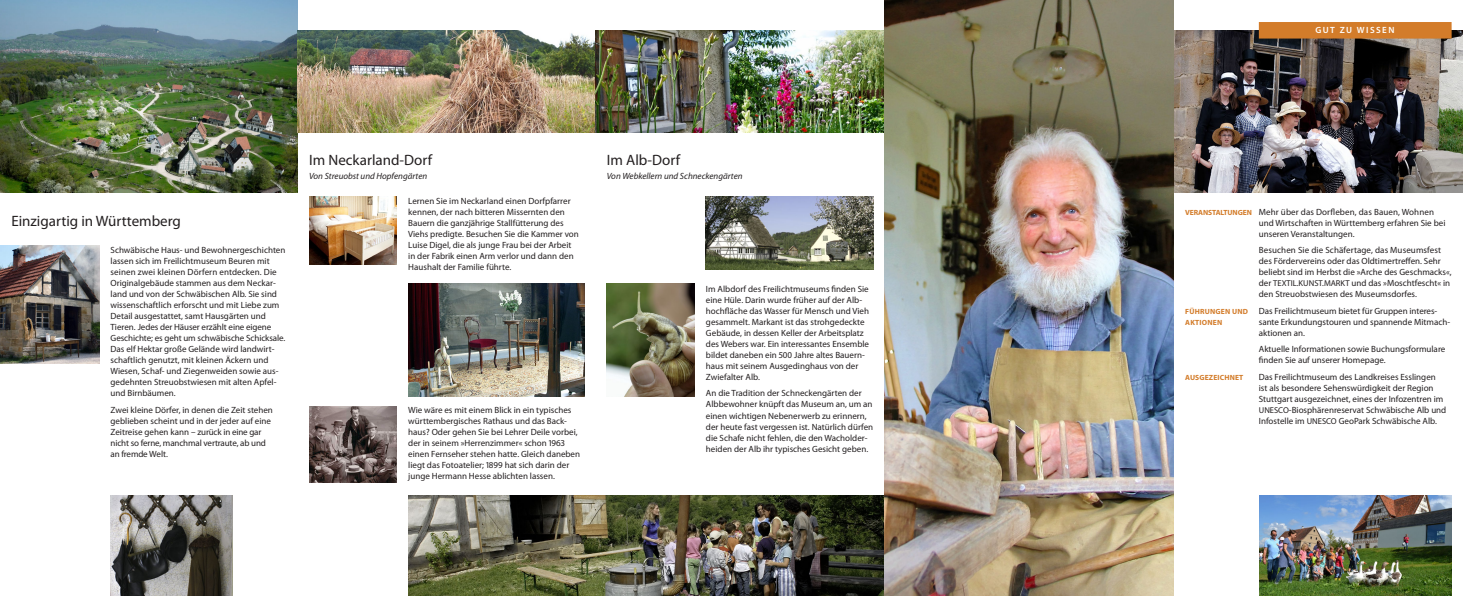
<style>
.page{position:relative;width:1463px;height:596px;background:#fff}
.page>*{position:absolute;margin:0;border:0;box-sizing:border-box;transform-origin:0 0}
.t1{font:15px "Myriad Pro";color:#231f20}
.lauftext{font:9px/11px "Myriad Pro";color:#231f20}
.h3_subline{font:italic 9px "Myriad Pro";color:#231f20}
.monatsheader_links{font:600 9px "Myriad Pro";letter-spacing:.16em;color:#fff}
.label_intro{font:700 7.5px/11px "Myriad Pro";letter-spacing:.02em;color:#d37c2a}
.label_intro-2{font:700 7.5px "Myriad Pro";letter-spacing:-.01em;color:#d37c2a}
.s1{font-size:8.5px}
</style>
<div class="page">
<img style="left:1174px;top:31px;width:289px;height:162px">
<img style="left:0;top:0;width:298px;height:193px">
<img style="left:0;top:246px;width:99px;height:117px">
<img style="left:309px;top:196px;width:88px;height:68px">
<img style="left:298px;top:31px;width:586px;height:101px">
<img style="left:408px;top:283px;width:176px;height:113px">
<img style="left:706px;top:196px;width:167px;height:74px">
<img style="left:607px;top:283px;width:87px;height:113px">
<img style="left:309px;top:406px;width:88px;height:76px">
<img style="left:111px;top:495px;width:121px;height:100px">
<img style="left:1259px;top:495px;width:193px;height:100px">
<img style="left:408px;top:495px;width:476px;height:100px">
<img style="left:884px;top:0;width:290px;height:595px">
<div style="left:1259px;top:22px;width:192px;height:17px;background:#d37c2a"></div>
<p class="t1" style="left:11px;top:212px;width:171px">Einzigartig in Württemberg</p>
<p class="lauftext" style="left:111px;top:245px;width:176px">Schwäbische Haus- und Bewohnergeschichten lassen sich im Freilichtmuseum Beuren mit seinen zwei kleinen Dörfern entdecken. Die Originalgebäude stammen aus dem Neckar&shy;land und von der Schwäbischen Alb. Sie sind wissenschaftlich erforscht und mit Liebe zum Detail ausgestattet, samt Hausgärten und Tieren. Jedes der Häuser erzählt eine eigene Geschichte; es geht um schwäbische Schicksale.</p>
<p class="lauftext" style="left:111px;top:344px;width:169px">Das elf Hektar große Gelände wird landwirt&shy;schaftlich genutzt, mit kleinen Äckern und Wiesen, Schaf- und Ziegenweiden sowie aus&shy;gedehnten Streuobstwiesen mit alten Apfel&shy;und Birnbäumen.</p>
<p class="lauftext" style="left:111px;top:404px;width:164px">Zwei kleine Dörfer, in denen die Zeit stehen geblieben scheint und in der jeder auf eine Zeitreise gehen kann – zurück in eine gar nicht so ferne, manchmal vertraute, ab und an fremde Welt.</p>
<p class="t1" style="left:309px;top:152px;width:125px">Im Neckarland-Dorf</p>
<p class="h3_subline" style="left:309px;top:171px;width:120px">Von Streuobst und Hopfengärten</p>
<p class="lauftext" style="left:408px;top:195px;width:172px">Lernen Sie im Neckarland einen Dorfpfarrer kennen, der nach bitteren Missernten den Bauern die ganzjährige Stallfütterung des Viehs predigte. Besuchen Sie die Kammer von Luise Digel, die als junge Frau bei der Arbeit in der Fabrik einen Arm verlor und dann den Haushalt der Familie führte.</p>
<p class="lauftext" style="left:408px;top:404px;width:173px">Wie wäre es mit einem Blick in ein typisches württembergisches Rathaus und das Back&shy;haus? Oder gehen Sie bei Lehrer Deile vorbei, der in seinem »Herrenzimmer« schon 1963 einen Fernseher stehen hatte. Gleich daneben liegt das Fotoatelier; 1899 hat sich darin der junge Hermann Hesse ablichten lassen.</p>
<p class="t1" style="left:607px;top:152px;width:75px">Im Alb-Dorf</p>
<p class="h3_subline" style="left:607px;top:171px;width:137px">Von Webkellern und Schneckengärten</p>
<p class="lauftext" style="left:706px;top:283px;width:165px">Im Albdorf des Freilichtmuseums finden Sie eine Hüle. Darin wurde früher auf der Alb&shy;hochfläche das Wasser für Mensch und Vieh gesammelt. Markant ist das strohgedeckte Gebäude, in dessen Keller der Arbeitsplatz des Webers war. Ein interessantes Ensemble bildet daneben ein 500 Jahre altes Bauern&shy;haus mit seinem Ausgedinghaus von der Zwiefalter Alb.</p>
<p class="lauftext" style="left:706px;top:388px;width:169px">An die Tradition der Schneckengärten der Albbewohner knüpft das Museum an, um an einen wichtigen Nebenerwerb zu erinnern, der heute fast vergessen ist. Natürlich dürfen die Schafe nicht fehlen, die den Wacholder&shy;heiden der Alb ihr typisches Gesicht geben.</p>
<p class="monatsheader_links" style="left:1315px;top:25px;width:81px">GUT ZU WISSEN</p>
<p class="lauftext" style="left:1259px;top:206px;width:188px">Mehr über das Dorfleben, das Bauen, Wohnen und Wirtschaften in Württemberg erfahren Sie bei unseren Veranstaltungen.</p>
<p class="lauftext" style="left:1259px;top:245px;width:194px">Besuchen Sie die Schäfertage, das Museumsfest des Fördervereins oder das Oldtimertreffen. Sehr beliebt sind im Herbst die »Arche des Geschmacks«, der <span class="s1">TEXTIL.KUNST.MARKT</span> und das »Moschtfescht« in den Streuobstwiesen des Museumsdorfes.</p>
<p class="lauftext" style="left:1259px;top:305px;width:193px">Das Freilichtmuseum bietet für Gruppen interes&shy;sante Erkundungstouren und spannende Mitmach&shy;aktionen an.</p>
<p class="lauftext" style="left:1259px;top:344px;width:188px">Aktuelle Informationen sowie Buchungsformulare finden Sie auf unserer Homepage.</p>
<p class="lauftext" style="left:1259px;top:371px;width:189px">Das Freilichtmuseum des Landkreises Esslingen ist als besondere Sehenswürdigkeit der Region Stuttgart ausgezeichnet, eines der Infozentren im <span class="s1">UNESCO</span>-Biosphärenreservat Schwäbische Alb und Infostelle im <span class="s1">UNESCO</span> GeoPark Schwäbische Alb.</p>
<p class="label_intro-2" style="left:1185px;top:208px;width:68px">VERANSTALTUNGEN</p>
<p class="label_intro" style="left:1185px;top:306px;width:64px">FÜHRUNGEN UND<br>AKTIONEN</p>
<p class="label_intro" style="left:1185px;top:372px;width:60px">AUSGEZEICHNET</p>
</div>
